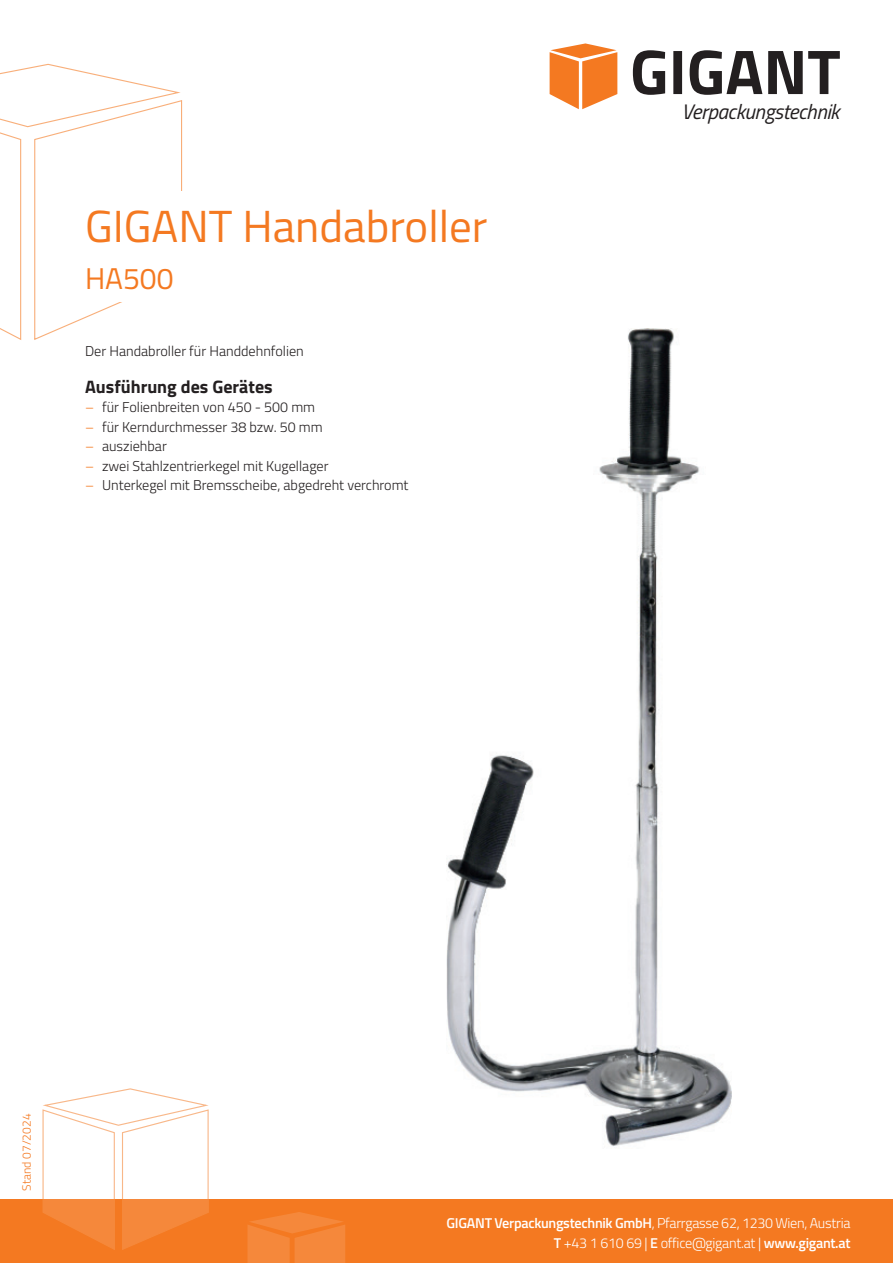
<style>
.page{position:relative;width:893px;height:1263px;background:#fff}
.page>*{position:absolute;margin:0;border:0;box-sizing:border-box;transform-origin:0 0}
.t1{font:45px "Titillium Web";color:#f47921}
.t2{font:30px "Titillium Web";color:#f47921}
.t3{font:italic 21px "Titillium Web";letter-spacing:-.02em;color:#231f20}
.t4{font:700 18px "Titillium Web";color:#231f20}
.t5{font:300 14.25px "Titillium Web";color:#231f20}
.t6{font:300 14.25px/19.5px "Titillium Web";letter-spacing:-.02em;color:#fff;text-align:right}
.t7{font:300 12px "Titillium Web";color:#f47921}
.s1{color:#f47921}
.s2{font-weight:600}
</style>
<div class="page">
<div style="left:0;top:1199px;width:893px;height:64px;background:#f47921"></div>
<svg style="left:0;top:63px;width:183px;height:277px"></svg>
<svg style="left:247px;top:1212px;width:98px;height:51px"></svg>
<svg style="left:42px;top:1088px;width:167px;height:162px"></svg>
<div style="left:85px;top:255px;width:723px;height:47px;background:#fff"></div>
<div style="left:85px;top:191px;width:723px;height:64px;background:#fff"></div>
<img style="left:446px;top:328px;width:286px;height:819px">
<svg style="left:633px;top:50px;width:207px;height:45px"></svg>
<svg style="left:550px;top:43px;width:67px;height:66px"></svg>
<h1 class="t1" style="left:85px;top:194px;width:404px">GIGANT Handabroller</h1>
<h2 class="t2" style="left:85px;top:257px;width:90px">HA500</h2>
<p class="t5" style="left:85px;top:341px;width:220px">Der Handabroller für Handdehnfolien</p>
<p class="t4" style="left:85px;top:373px;width:189px">Ausführung des Gerätes</p>
<p class="t5" style="left:85px;top:397px;width:232px"><span class="s1">–</span> für Folienbreiten von 450 - 500 mm</p>
<p class="t5" style="left:85px;top:416px;width:239px"><span class="s1">–</span> für Kerndurchmesser 38 bzw. 50 mm</p>
<p class="t5" style="left:85px;top:436px;width:83px"><span class="s1">–</span> ausziehbar</p>
<p class="t5" style="left:85px;top:455px;width:245px"><span class="s1">–</span> zwei Stahlzentrierkegel mit Kugellager</p>
<p class="t5" style="left:85px;top:475px;width:325px"><span class="s1">–</span> Unterkegel mit Bremsscheibe, abgedreht verchromt</p>
<h3 class="t3" style="left:681px;top:96px;width:160px">Verpackungstechnik</h3>
<p class="t7" style="left:18px;top:1191px;width:78px;rotate:-90deg">Stand 07/2024</p>
<p class="t6" style="left:446px;top:1213px;width:405px"><span class="s2">GIGANT Verpackungstechnik GmbH</span>, Pfarrgasse 62, 1230 Wien, Austria<br><span class="s2">T</span> +43 1 610 69 | <span class="s2">E</span> office@gigant.at | <span class="s2">www.gigant.at</span></p>
</div>
